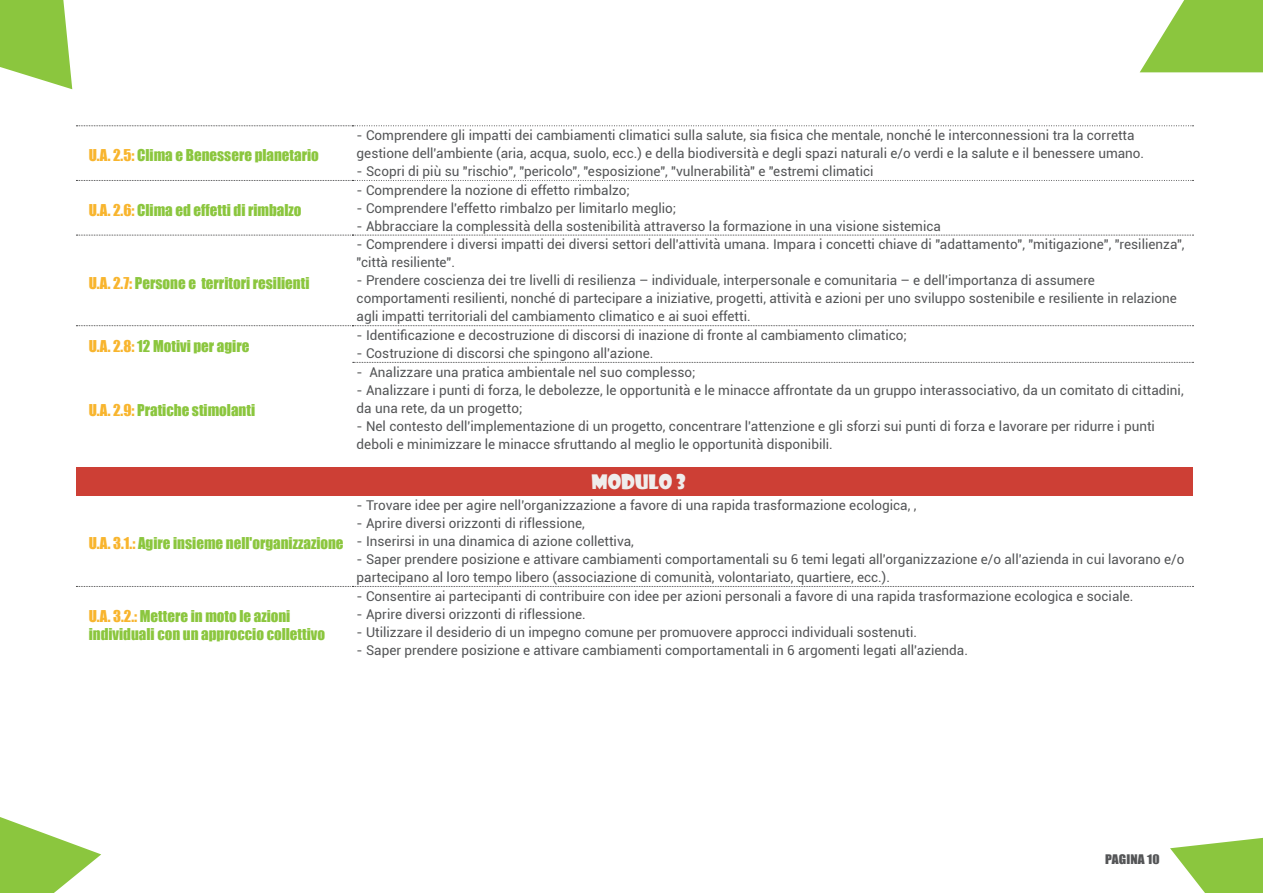
<style>
.page{position:relative;width:1263px;height:893px;background:#fff}
.page>*{position:absolute;margin:0;border:0;box-sizing:border-box;transform-origin:0 0}
.t1{font:19.5px "Showcard Gothic";color:#efedec}
.t2{font:15px/18px "Impact";color:#8bc63e}
.Paragraphe{font:13.5px/18px "Roboto";color:#545557}
.t3{font:12.15px "Impact";letter-spacing:.01em;color:#545557;scale:1.11 1}
.s1{color:#f8b52e}
</style>
<div class="page">
<svg style="left:0;top:0;width:72px;height:89px"></svg>
<svg style="left:0;top:817px;width:101px;height:76px"></svg>
<svg style="left:1140px;top:0;width:123px;height:72px"></svg>
<svg style="left:1170px;top:837px;width:93px;height:56px"></svg>
<svg style="left:76px;top:125px;width:1117px;height:1px"></svg>
<svg style="left:76px;top:180px;width:1117px;height:1px"></svg>
<svg style="left:76px;top:235px;width:1117px;height:1px"></svg>
<svg style="left:76px;top:325px;width:1117px;height:1px"></svg>
<svg style="left:353px;top:362px;width:840px;height:1px"></svg>
<div style="left:76px;top:467px;width:1117px;height:29px;background:#cd3f35"></div>
<svg style="left:76px;top:586px;width:1117px;height:1px"></svg>
<p class="t2" style="left:89px;top:146px;width:232px"><span class="s1">U.A. 2.5:</span> Clima e Benessere planetario</p>
<p class="t2" style="left:89px;top:201px;width:214px"><span class="s1">U.A. 2.6:</span> Clima ed effetti di rimbalzo</p>
<p class="t2" style="left:89px;top:273px;width:222px"><span class="s1">U.A. 2.7:</span> Persone e territori resilienti</p>
<p class="t2" style="left:89px;top:337px;width:162px"><span class="s1">U.A. 2.8:</span> 12 Motivi per agire</p>
<p class="t2" style="left:89px;top:401px;width:168px"><span class="s1">U.A. 2.9:</span> Pratiche stimolanti</p>
<p class="t2" style="left:89px;top:534px;width:256px"><span class="s1">U.A. 3.1.:</span> Agire insieme nell'organizzazione</p>
<p class="t2" style="left:89px;top:607px;width:238px"><span class="s1">U.A. 3.2.:</span> Mettere in moto le azioni individuali con un approccio collettivo</p>
<p class="Paragraphe" style="left:357px;top:126px;width:789px">- Comprendere gli impatti dei cambiamenti climatici sulla salute, sia fisica che mentale, nonché le interconnessioni tra la corretta gestione dell'ambiente (aria, acqua, suolo, ecc.) e della biodiversità e degli spazi naturali e/o verdi e la salute e il benessere umano.</p>
<p class="Paragraphe" style="left:357px;top:162px;width:519px">- Scopri di più su "rischio", "pericolo", "esposizione", "vulnerabilità" e "estremi climatici</p>
<p class="Paragraphe" style="left:357px;top:181px;width:275px">- Comprendere la nozione di effetto rimbalzo;</p>
<p class="Paragraphe" style="left:357px;top:199px;width:321px">- Comprendere l'effetto rimbalzo per limitarlo meglio;</p>
<p class="Paragraphe" style="left:357px;top:217px;width:586px">- Abbracciare la complessità della sostenibilità attraverso la formazione in una visione sistemica</p>
<p class="Paragraphe" style="left:357px;top:235px;width:829px">- Comprendere i diversi impatti dei diversi settori dell'attività umana. Impara i concetti chiave di "adattamento", "mitigazione", "resilienza", "città resiliente".</p>
<p class="Paragraphe" style="left:357px;top:271px;width:822px">- Prendere coscienza dei tre livelli di resilienza – individuale, interpersonale e comunitaria – e dell'importanza di assumere comportamenti resilienti, nonché di partecipare a iniziative, progetti, attività e azioni per uno sviluppo sostenibile e resiliente in relazione agli impatti territoriali del cambiamento climatico e ai suoi effetti.</p>
<p class="Paragraphe" style="left:357px;top:326px;width:552px">- Identificazione e decostruzione di discorsi di inazione di fronte al cambiamento climatico;</p>
<p class="Paragraphe" style="left:357px;top:344px;width:298px">- Costruzione di discorsi che spingono all'azione.</p>
<p class="Paragraphe" style="left:357px;top:362px;width:340px">- Analizzare una pratica ambientale nel suo complesso;</p>
<p class="Paragraphe" style="left:357px;top:380px;width:828px">- Analizzare i punti di forza, le debolezze, le opportunità e le minacce affrontate da un gruppo interassociativo, da un comitato di cittadini, da una rete, da un progetto;</p>
<p class="Paragraphe" style="left:357px;top:416px;width:800px">- Nel contesto dell'implementazione di un progetto, concentrare l'attenzione e gli sforzi sui punti di forza e lavorare per ridurre i punti deboli e minimizzare le minacce sfruttando al meglio le opportunità disponibili.</p>
<p class="t1" style="left:591px;top:469px;width:96px">MODULO 3</p>
<p class="Paragraphe" style="left:357px;top:496px;width:561px">- Trovare idee per agire nell'organizzazione a favore di una rapida trasformazione ecologica, ,</p>
<p class="Paragraphe" style="left:357px;top:514px;width:230px">- Aprire diversi orizzonti di riflessione,</p>
<p class="Paragraphe" style="left:357px;top:532px;width:279px">- Inserirsi in una dinamica di azione collettiva,</p>
<p class="Paragraphe" style="left:357px;top:550px;width:829px">- Saper prendere posizione e attivare cambiamenti comportamentali su 6 temi legati all'organizzazione e/o all'azienda in cui lavorano e/o</p>
<p class="Paragraphe" style="left:357px;top:568px;width:535px">partecipano al loro tempo libero (associazione di comunità, volontariato, quartiere, ecc.).</p>
<p class="Paragraphe" style="left:357px;top:586px;width:778px">- Consentire ai partecipanti di contribuire con idee per azioni personali a favore di una rapida trasformazione ecologica e sociale.</p>
<p class="Paragraphe" style="left:357px;top:604px;width:231px">- Aprire diversi orizzonti di riflessione.</p>
<p class="Paragraphe" style="left:357px;top:622px;width:562px">- Utilizzare il desiderio di un impegno comune per promuovere approcci individuali sostenuti.</p>
<p class="Paragraphe" style="left:357px;top:640px;width:613px">- Saper prendere posizione e attivare cambiamenti comportamentali in 6 argomenti legati all'azienda.</p>
<p class="t3" style="left:1105px;top:850px;width:51px">PAGINA 10</p>
</div>
